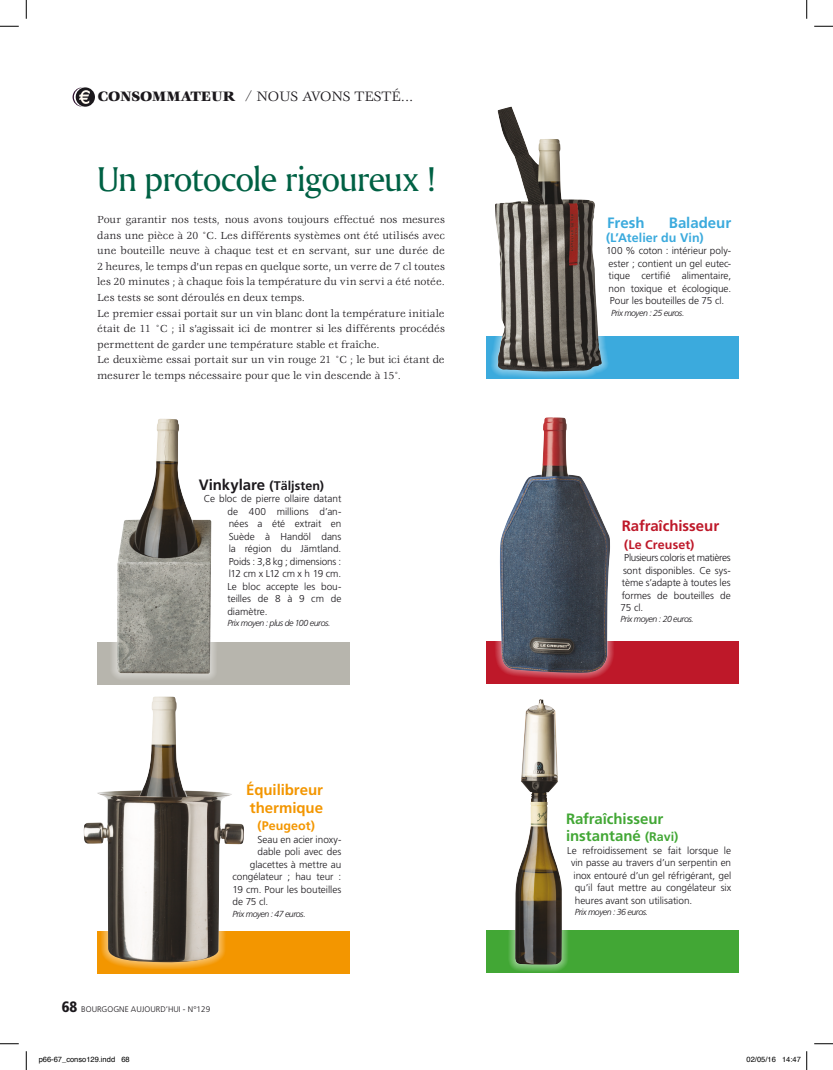
<style>
.page{position:relative;width:833px;height:1070px;background:#fff}
.page>*{position:absolute;margin:0;border:0;box-sizing:border-box;transform-origin:0 0}
.t1{font:36.25px "Amerigo BT Roman A";letter-spacing:-.04em;color:#006144}
.t2{font:15px "Veljovic";color:#1b181c}
.t3{font:700 15px/17.5px "Frutiger";letter-spacing:-.005em;color:#42a735}
.t4{font:700 15px/17.5px "Frutiger";letter-spacing:-.005em;color:#f39600}
.t5{font:700 15px "Frutiger";letter-spacing:-.005em;color:#be1829}
.t6{font:700 15px "Frutiger";letter-spacing:-.005em;color:#3baadd}
.t7{font:700 12.5px "Frutiger";letter-spacing:.005em;color:#1b181c}
.t8{font:700 12.5px "Frutiger";letter-spacing:.005em;color:#3baadd}
.t9{font:700 12.5px "Frutiger";letter-spacing:.005em;color:#be1829}
.t10{font:700 12.5px "Frutiger";letter-spacing:.005em;color:#f39600}
.t11{font:11.25px/15.6px "Veljovic";color:#1b181c}
.t12{font:300 10px/12.5px "Frutiger";letter-spacing:-.005em;color:#1b181c;text-align:justify}
.t13{font:italic 300 8.75px "Frutiger";letter-spacing:-.05em;color:#1b181c}
.t14{font:300 8.12px "Frutiger";color:#1b181c}
.t15{font:7.5px "Helvetica";color:#000}
.s1{font-weight:900}
.s2{font-size:15px}
.s3{font-weight:900;font-stretch:condensed;font-size:15px}
.s4{font-size:12.5px}
</style>
<div class="page">
<div style="left:76px;top:87px;width:19px;height:20px;background:#1b181c;border-radius:50%"></div>
<svg style="left:72px;top:87px;width:18px;height:20px"></svg>
<div style="left:96px;top:642px;width:253px;height:42px;background:#b7b5ad"></div>
<div style="left:110px;top:412px;width:108px;height:268px;background:#fff;opacity:.75"></div>
<img style="left:117px;top:419px;width:94px;height:254px">
<div style="left:96px;top:930px;width:253px;height:43px;background:#f39600"></div>
<div style="left:77px;top:689px;width:174px;height:280px;background:#fff;opacity:.75"></div>
<img style="left:83px;top:696px;width:161px;height:266px">
<div style="left:485px;top:641px;width:253px;height:43px;background:#be1829"></div>
<div style="left:492px;top:410px;width:124px;height:270px;background:#fff;opacity:.75"></div>
<img style="left:499px;top:417px;width:111px;height:256px">
<div style="left:486px;top:929px;width:252px;height:43px;background:#42a735"></div>
<div style="left:507px;top:692px;width:61px;height:279px;background:#fff;opacity:.75"></div>
<img style="left:514px;top:699px;width:47px;height:265px">
<div style="left:486px;top:336px;width:252px;height:42px;background:#3baadd"></div>
<div style="left:487px;top:100px;width:121px;height:278px;background:#fff;opacity:.75"></div>
<img style="left:494px;top:107px;width:107px;height:264px">
<svg style="left:0;top:25px;width:19px;height:2px"></svg>
<svg style="left:814px;top:25px;width:18px;height:2px"></svg>
<svg style="left:0;top:1043px;width:19px;height:1px"></svg>
<svg style="left:814px;top:1043px;width:18px;height:1px"></svg>
<svg style="left:25px;top:0;width:2px;height:19px"></svg>
<svg style="left:25px;top:1051px;width:2px;height:18px"></svg>
<svg style="left:806px;top:0;width:1px;height:19px"></svg>
<svg style="left:806px;top:1051px;width:1px;height:18px"></svg>
<h2 class="t2" style="left:98px;top:88px;width:317px"><span class="s1">CONSOMMATEUR</span> / NOUS AVONS TESTÉ...</h2>
<h1 class="t1" style="left:97px;top:157px;width:340px">Un protocole rigoureux !</h1>
<p class="t11" style="left:97px;top:212px;width:349px">Pour garantir nos tests, nous avons toujours effectué nos mesures dans une pièce à 20 °C. Les différents systèmes ont été utilisés avec une bouteille neuve à chaque test et en servant, sur une durée de 2 heures, le temps d’un repas en quelque sorte, un verre de 7 cl toutes les 20 minutes ; à chaque fois la température du vin servi a été notée.<br>Les tests se sont déroulés en deux temps.<br>Le premier essai portait sur un vin blanc dont la température initiale était de 11 °C ; il s’agissait ici de montrer si les différents procédés permettent de garder une température stable et fraîche.<br>Le deuxième essai portait sur un vin rouge 21 °C ; le but ici étant de mesurer le temps nécessaire pour que le vin descende à 15°.</p>
<p class="t7" style="left:198px;top:478px;width:127px"><span class="s2">Vinkylare</span> (Täljsten)</p>
<p class="t12" style="left:227px;top:492px;width:115px;text-indent:-24px">Ce bloc de pierre ollaire datant de 400 millions d’an&shy;nées a été extrait en Suède à Handöl dans la région du Jämtland.<br>Poids : 3,8 kg ; dimensions : l12 cm x L12 cm x h 19 cm.<br>Le bloc accepte les bou&shy;teilles de 8 à 9 cm de diamètre.</p>
<p class="t13" style="left:227px;top:618px;width:104px">Prix moyen : plus de 100 euros.</p>
<h2 class="t4" style="left:246px;top:781px;width:78px">Équilibreur thermique</h2>
<p class="t10" style="left:257px;top:818px;width:59px">(Peugeot)</p>
<p class="t12" style="left:257px;top:833px;width:85px">Seau en acier inoxy-</p>
<p class="t12" style="left:257px;top:845px;width:85px">dable poli avec des</p>
<p class="t12" style="left:250px;top:858px;width:93px">glacettes à mettre au</p>
<p class="t12" style="left:232px;top:870px;width:110px">congélateur ; hau teur :</p>
<p class="t12" style="left:232px;top:883px;width:110px">19 cm. Pour les bouteilles</p>
<p class="t12" style="left:232px;top:895px;width:37px">de 75 cl.</p>
<p class="t13" style="left:232px;top:908px;width:75px">Prix moyen : 47 euros.</p>
<p class="t14" style="left:62px;top:1005px;width:150px"><span class="s3">68</span> BOURGOGNE AUJOURD’HUI - N°129</p>
<h2 class="t6" style="left:607px;top:214px;width:39px">Fresh</h2>
<h2 class="t6" style="left:668px;top:214px;width:64px">Baladeur</h2>
<p class="t8" style="left:605px;top:230px;width:99px">(L’Atelier du Vin)</p>
<p class="t12" style="left:605px;top:244px;width:127px">100 % coton : intérieur poly&shy;ester ; contient un gel eutec&shy;tique certifié alimentaire, non toxique et écologique.<br>Pour les bouteilles de 75 cl.</p>
<p class="t13" style="left:610px;top:307px;width:75px">Prix moyen : 25 euros.</p>
<h2 class="t5" style="left:621px;top:517px;width:99px">Rafraîchisseur</h2>
<p class="t9" style="left:624px;top:537px;width:72px">(Le Creuset)</p>
<p class="t12" style="left:620px;top:551px;width:112px;text-indent:4px">Plusieurs coloris et matières sont disponibles. Ce sys&shy;tème s’adapte à toutes les formes de bouteilles de 75 cl.</p>
<p class="t13" style="left:620px;top:614px;width:75px">Prix moyen : 20 euros.</p>
<h2 class="t3" style="left:565px;top:809px;width:114px">Rafraîchisseur instantané <span class="s4">(Ravi)</span></h2>
<p class="t12" style="left:567px;top:843px;width:165px">Le refroidissement se fait lorsque le</p>
<p class="t12" style="left:570px;top:856px;width:162px">vin passe au travers d’un serpentin en</p>
<p class="t12" style="left:573px;top:868px;width:159px">inox entouré d’un gel réfrigérant, gel</p>
<p class="t12" style="left:574px;top:881px;width:158px">qu’il faut mettre au congélateur six</p>
<p class="t12" style="left:574px;top:893px;width:119px">heures avant son utilisation.</p>
<p class="t13" style="left:574px;top:906px;width:75px">Prix moyen : 36 euros.</p>
<p class="t15" style="left:39px;top:1054px;width:92px">p66-67_conso129.indd 68</p>
<p class="t15" style="left:746px;top:1054px;width:56px">02/05/16 14:47</p>
</div>
